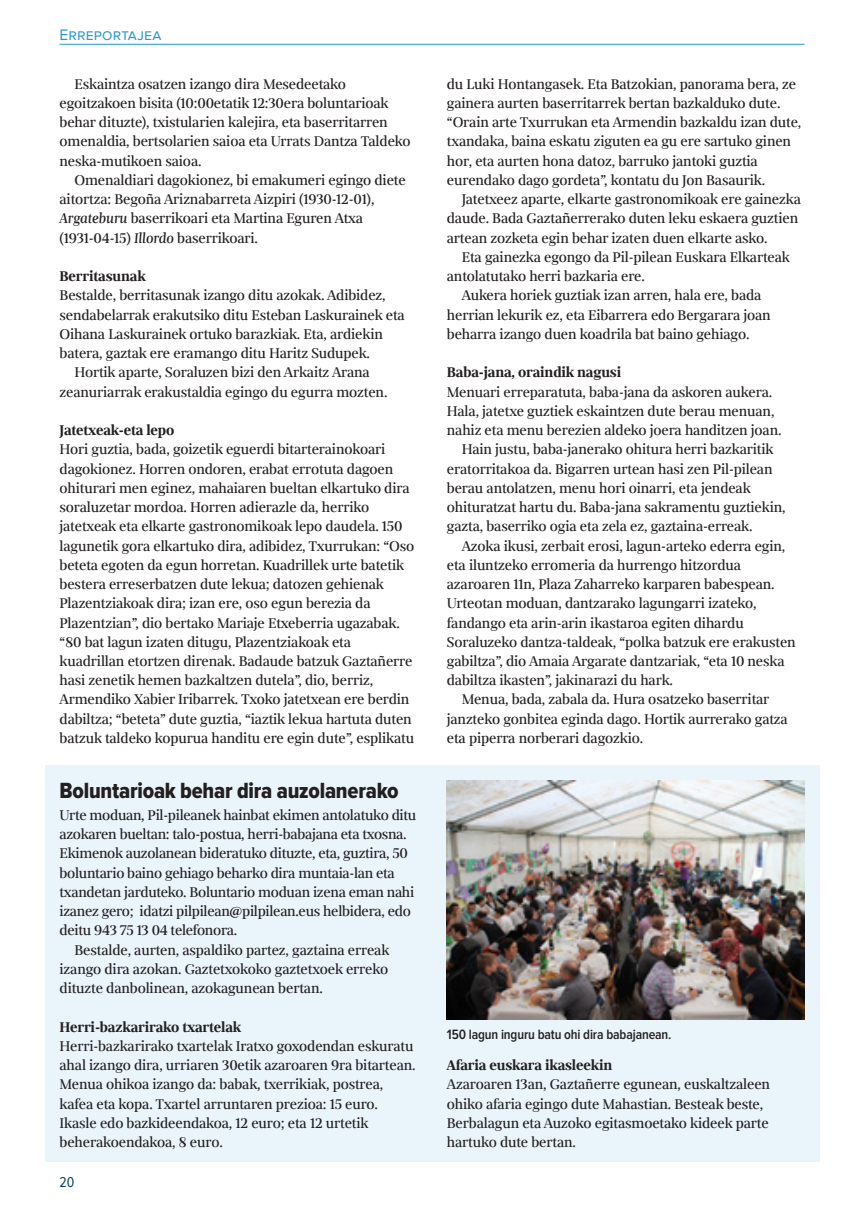
<style>
.page{position:relative;width:864px;height:1216px;background:#fff}
.page>*{position:absolute;margin:0;border:0;box-sizing:border-box;transform-origin:0 0}
.Titulua-14{font:22.75px "Proxima Nova Cond Extrabld";letter-spacing:-.01em;color:#231f20}
.Testua-Hasi{font:15.75px/19.2px "Milio";letter-spacing:-.01em;color:#231f20}
.Testua-Koxka{font:15.75px/19.2px "Milio";letter-spacing:-.01em;color:#231f20}
.Testua-Galdera{font:700 15.75px "Milio";letter-spacing:-.01em;color:#231f20}
.Saila{font:15.75px "Proxima Nova S";letter-spacing:.005em;color:#2897d3}
.t1{font:14.88px "Proxima Nova Cond";color:#064362}
.ArgazkiOina{font:600 14px "Proxima Nova Cond";letter-spacing:-.01em;color:#231f20}
.s1{font-style:italic}
</style>
<div class="page">
<hr style="left:60px;top:44px;width:744px;height:1px;background:#2897d3">
<div style="left:45px;top:765px;width:774px;height:397px;background:#eaf4fb"></div>
<img style="left:446px;top:780px;width:358px;height:239px">
<p class="Saila" style="left:60px;top:26px;width:103px">Erreportajea</p>
<p class="Testua-Koxka" style="left:60px;top:74px;width:352px;text-indent:15px">Eskaintza osatzen izango dira Mesedeetako egoitzakoen bisita (10:00etatik 12:30era boluntarioak behar dituzte), txistularien kalejira, eta baserritarren omenaldia, bertsolarien saioa eta Urrats Dantza Taldeko neska-mutikoen saioa.</p>
<p class="Testua-Koxka" style="left:60px;top:170px;width:347px;text-indent:15px">Omenaldiari dagokionez, bi emakumeri egingo diete aitortza: Begoña Ariznabarreta Aizpiri (1930-12-01), <span class="s1">Argateburu</span> baserrikoari eta Martina Eguren Atxa (1931-04-15) <span class="s1">Illordo</span> baserrikoari.</p>
<p class="Testua-Galdera" style="left:60px;top:266px;width:88px">Berritasunak</p>
<p class="Testua-Hasi" style="left:60px;top:286px;width:346px">Bestalde, berritasunak izango ditu azokak. Adibidez, sendabelarrak erakutsiko ditu Esteban Laskurainek eta Oihana Laskurainek ortuko barazkiak. Eta, ardiekin batera, gaztak ere eramango ditu Haritz Sudupek.</p>
<p class="Testua-Koxka" style="left:60px;top:363px;width:329px;text-align:center">Hortik aparte, Soraluzen bizi den Arkaitz Arana zeanuriarrak erakustaldia egingo du egurra mozten.</p>
<p class="Testua-Galdera" style="left:60px;top:419px;width:116px">Jatetxeak-eta lepo</p>
<p class="Testua-Hasi" style="left:60px;top:440px;width:356px">Hori guztia, bada, goizetik eguerdi bitarterainokoari dagokionez. Horren ondoren, erabat errotuta dagoen ohiturari men eginez, mahaiaren bueltan elkartuko dira soraluzetar mordoa. Horren adierazle da, herriko jatetxeak eta elkarte gastronomikoak lepo daudela. 150 lagunetik gora elkartuko dira, adibidez, Txurrukan: “Oso beteta egoten da egun horretan. Kuadrillek urte batetik bestera erreserbatzen dute lekua; datozen gehienak Plazentziakoak dira; izan ere, oso egun berezia da Plazentzian”, dio bertako Mariaje Etxeberria ugazabak. “80 bat lagun izaten ditugu, Plazentziakoak eta kuadrillan etortzen direnak. Badaude batzuk Gaztañerre hasi zenetik hemen bazkaltzen dutela”, dio, berriz, Armendiko Xabier Iribarrek. Txoko jatetxean ere berdin dabiltza; “beteta” dute guztia, “iaztik lekua hartuta duten batzuk taldeko kopurua handitu ere egin dute”, esplikatu</p>
<p class="Titulua-14" style="left:60px;top:778px;width:340px">Boluntarioak behar dira auzolanerako</p>
<p class="Testua-Hasi" style="left:60px;top:805px;width:358px">Urte moduan, Pil-pileanek hainbat ekimen antolatuko ditu azokaren bueltan: talo-postua, herri-babajana eta txosna.<br>Ekimenok auzolanean bideratuko dituzte, eta, guztira, 50 boluntario baino gehiago beharko dira muntaia-lan eta txandetan jarduteko. Boluntario moduan izena eman nahi izanez gero; idatzi pilpilean@pilpilean.eus helbidera, edo deitu 943 75 13 04 telefonora.</p>
<p class="Testua-Koxka" style="left:60px;top:940px;width:331px;text-align:justify;text-indent:15px">Bestalde, aurten, aspaldiko partez, gaztaina erreak izango dira azokan. Gaztetxokoko gaztetxoek erreko dituzte danbolinean, azokagunean bertan.</p>
<p class="Testua-Galdera" style="left:60px;top:1016px;width:183px">Herri-bazkarirako txartelak</p>
<p class="Testua-Hasi" style="left:60px;top:1036px;width:357px">Herri-bazkarirako txartelak Iratxo goxodendan eskuratu ahal izango dira, urriaren 30etik azaroaren 9ra bitartean.<br>Menua ohikoa izango da: babak, txerrikiak, postrea, kafea eta kopa. Txartel arruntaren prezioa: 15 euro.<br>Ikasle edo bazkideendakoa, 12 euro; eta 12 urtetik beherakoendakoa, 8 euro.</p>
<p class="t1" style="left:60px;top:1173px;width:16px">20</p>
<p class="Testua-Hasi" style="left:446px;top:74px;width:356px">du Luki Hontangasek. Eta Batzokian, panorama bera, ze gainera aurten baserritarrek bertan bazkalduko dute. “Orain arte Txurrukan eta Armendin bazkaldu izan dute, txandaka, baina eskatu ziguten ea gu ere sartuko ginen hor, eta aurten hona datoz, barruko jantoki guztia eurendako dago gordeta”, kontatu du Jon Basaurik.</p>
<p class="Testua-Koxka" style="left:446px;top:189px;width:355px;text-indent:15px">Jatetxeez aparte, elkarte gastronomikoak ere gainezka daude. Bada Gaztañerrerako duten leku eskaera guztien artean zozketa egin behar izaten duen elkarte asko.</p>
<p class="Testua-Koxka" style="left:446px;top:247px;width:344px;text-indent:15px">Eta gainezka egongo da Pil-pilean Euskara Elkarteak antolatutako herri bazkaria ere.</p>
<p class="Testua-Koxka" style="left:446px;top:286px;width:325px;text-indent:15px">Aukera horiek guztiak izan arren, hala ere, bada herrian lekurik ez, eta Eibarrera edo Bergarara joan beharra izango duen koadrila bat baino gehiago.</p>
<p class="Testua-Galdera" style="left:446px;top:362px;width:176px">Baba-jana, oraindik nagusi</p>
<p class="Testua-Hasi" style="left:446px;top:382px;width:336px">Menuari erreparatuta, baba-jana da askoren aukera.<br>Hala, jatetxe guztiek eskaintzen dute berau menuan, nahiz eta menu berezien aldeko joera handitzen joan.</p>
<p class="Testua-Koxka" style="left:446px;top:440px;width:340px;text-indent:15px">Hain justu, baba-janerako ohitura herri bazkaritik eratorritakoa da. Bigarren urtean hasi zen Pil-pilean berau antolatzen, menu hori oinarri, eta jendeak ohituratzat hartu du. Baba-jana sakramentu guztiekin, gazta, baserriko ogia eta zela ez, gaztaina-erreak.</p>
<p class="Testua-Koxka" style="left:446px;top:536px;width:350px;text-indent:15px">Azoka ikusi, zerbait erosi, lagun-arteko ederra egin, eta iluntzeko erromeria da hurrengo hitzordua azaroaren 11n, Plaza Zaharreko karparen babespean.<br>Urteotan moduan, dantzarako lagungarri izateko, fandango eta arin-arin ikastaroa egiten dihardu Soraluzeko dantza-taldeak, “polka batzuk ere erakusten gabiltza”, dio Amaia Argarate dantzariak, “eta 10 neska dabiltza ikasten”, jakinarazi du hark.</p>
<p class="Testua-Koxka" style="left:446px;top:690px;width:342px;text-indent:15px">Menua, bada, zabala da. Hura osatzeko baserritar janzteko gonbitea eginda dago. Hortik aurrerako gatza eta piperra norberari dagozkio.</p>
<p class="ArgazkiOina" style="left:446px;top:1026px;width:226px">150 lagun inguru batu ohi dira babajanean.</p>
<p class="Testua-Galdera" style="left:446px;top:1054px;width:167px">Afaria euskara ikasleekin</p>
<p class="Testua-Hasi" style="left:446px;top:1074px;width:324px">Azaroaren 13an, Gaztañerre egunean, euskaltzaleen ohiko afaria egingo dute Mahastian. Besteak beste, Berbalagun eta Auzoko egitasmoetako kideek parte hartuko dute bertan.</p>
</div>
